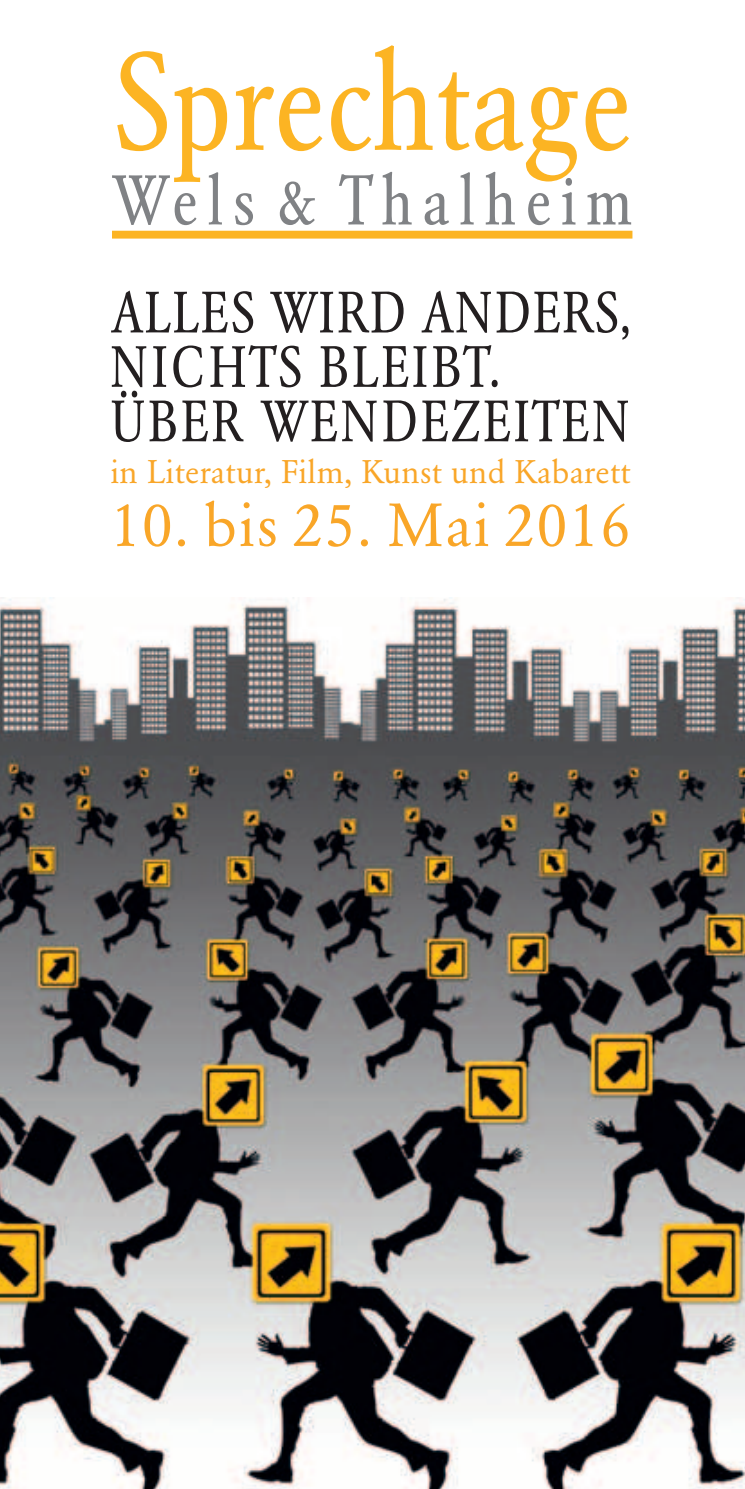
<style>
.page{position:relative;width:745px;height:1489px;background:#fff}
.page>*{position:absolute;margin:0;border:0;box-sizing:border-box;transform-origin:0 0}
.t1{font:condensed 137.5px "Garamond BE";letter-spacing:.005em;color:#fcb423}
.t2{font:condensed 69.5px "Garamond BE";letter-spacing:.135em;color:#808285}
.t3{font:60px "Garamond BE";letter-spacing:.03em;color:#f9a628}
.t4{font:condensed 57.5px/54.5px "Garamond BE";letter-spacing:.03em;color:#231f20}
.t5{font:32.5px "Garamond BE";letter-spacing:.01em;color:#f9a628}
</style>
<div class="page">
<img style="left:0;top:597px;width:744px;height:891px">
<div style="left:112px;top:231px;width:520px;height:7px;background:#fcb423"></div>
<h1 class="t1" style="left:112px;top:26px;width:521px">SPRECHTAGE</h1>
<p class="t2" style="left:112px;top:162px;width:521px">WELS &amp; THALHEIM</p>
<p class="t4" style="left:110px;top:286px;width:521px">ALLES WIRD ANDERS,<br>NICHTS BLEIBT.<br>ÜBER WENDE</p>
<p class="t4" style="left:451px;top:395px;width:179px">ZEITEN</p>
<p class="t5" style="left:110px;top:452px;width:521px">in Literatur, Film, Kunst und Kabarett</p>
<p class="t3" style="left:110px;top:490px;width:521px">10. bis 25. Mai 2016</p>
</div>
